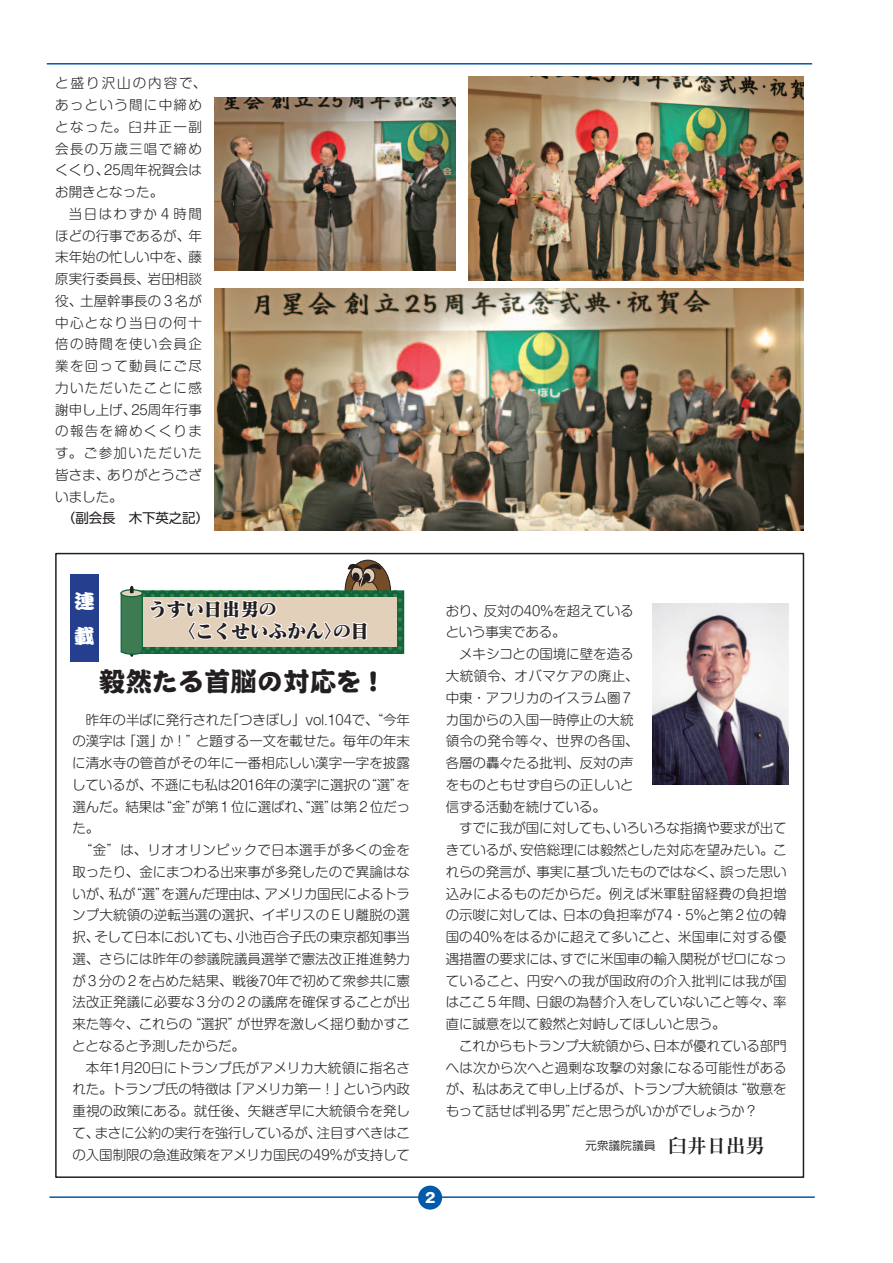
<style>
.page{position:relative;width:893px;height:1263px;background:#fff}
.page>*{position:absolute;margin:0;border:0;box-sizing:border-box;transform-origin:0 0}
.t1{font:27px "DF En Kai W10 90 pv RKSJ H";letter-spacing:-.025em;color:#231f20}
.t2{font:19.5px/35.1px "DF Kan Tei Ryu W11 90 pv RKSJ H";color:#fff;scale:1.05 1}
.t3{font:18.75px/22px "Matisse Pro EB";letter-spacing:-.015em;color:#231f20}
.t4{font:300 13.5px/21.8px "Shin M Go Pro";letter-spacing:-.005em;color:#231f20;text-align:justify}
.t5{font:300 13.5px/21.8px "Shin M Go Pro";letter-spacing:.095em;color:#231f20}
.t6{font:300 13.5px "Shin M Go Pro";letter-spacing:.015em;color:#231f20}
.t7{font:300 13.5px "Shin M Go Pro";letter-spacing:.025em;color:#231f20}
.t8{font:13.5px "Shin M Go Pro";letter-spacing:-.015em;color:#231f20}
.t9{font:800 13.5px "Gothic MB101 Pro";color:#fff}
.t10{font:12px "Seurat Pro M";letter-spacing:-.02em;color:#231f20}
.s1{font-size:16.8px}
.s2{font-family:"Ryumin Pro";font-weight:700;font-size:19.5px}
</style>
<div class="page">
<hr style="left:47px;top:63px;width:765px;height:2px;background:#015aaa">
<hr style="left:49px;top:1196px;width:766px;height:2px;background:#015aaa">
<div style="left:418px;top:1185px;width:24px;height:24px;background:#015aaa;border-radius:50%"></div>
<svg style="left:120px;top:562px;width:284px;height:95px"></svg>
<div style="left:70px;top:574px;width:29px;height:88px;background:#253f8e"></div>
<img style="left:215px;top:98px;width:240px;height:173px">
<img style="left:215px;top:288px;width:588px;height:242px">
<img style="left:468px;top:76px;width:335px;height:205px">
<img style="left:653px;top:604px;width:135px;height:181px">
<p class="t5" style="left:55px;top:71px;width:152px">と盛り沢山の内容で、あっという間に中締めとなった。臼井正一副会長の万歳三唱で締めくくり、25周年祝賀会はお開きとなった。</p>
<p class="t4" style="left:55px;top:201px;width:148px;text-indent:14px">当日はわずか４時間ほどの行事であるが、年末年始の忙しい中を、藤原実行委員長、岩田相談役、土屋幹事長の３名が中心となり当日の何十倍の時間を使い会員企業を回って動員にご尽力いただいたことに感謝申し上げ、25周年行事の報告を締めくくります。ご参加いただいた皆さま、ありがとうございました。</p>
<p class="t8" style="left:62px;top:507px;width:148px">（副会長　木下英之記）</p>
<h2 class="t2" style="left:74px;top:583px;width:20px">連載</h2>
<h3 class="t3" style="left:177px;top:597px;width:194px;text-indent:-28px">うすい日出男<span class="s1">の<br></span>〈こくせいふかん〉<span class="s1">の</span>目</h3>
<p class="t4" style="left:446px;top:598px;width:189px">おり、反対の40％を超えているという事実である。</p>
<p class="t4" style="left:446px;top:642px;width:194px;text-align:left;text-indent:14px">メキシコとの国境に壁を造る大統領令、オバマケアの廃止、中東・アフリカのイスラム圏７カ国からの入国一時停止の大統領令の発令等々、世界の各国、各層の轟々たる批判、反対の声をものともせず自らの正しいと信ずる活動を続けている。</p>
<p class="t4" style="left:446px;top:816px;width:343px;text-indent:14px">すでに我が国に対しても、いろいろな指摘や要求が出てきているが、安倍総理には毅然とした対応を望みたい。これらの発言が、事実に基づいたものではなく、誤った思い込みによるものだからだ。例えば米軍駐留経費の負担増の示唆に対しては、日本の負担率が74・5％と第２位の韓国の40％をはるかに超えて多いこと、米国車に対する優遇措置の要求には、すでに米国車の輸入関税がゼロになっていること、円安への我が国政府の介入批判には我が国はここ５年間、日銀の為替介入をしていないこと等々、率直に誠意を以て毅然と対峙してほしいと思う。</p>
<p class="t4" style="left:446px;top:1033px;width:342px;text-indent:13px">これからもトランプ大統領から、日本が優れている部門へは次から次へと過剰な攻撃の対象になる可能性があるが、私はあえて申し上げるが、トランプ大統領は“敬意をもって話せば判る男”だと思うがいかがでしょうか？</p>
<h1 class="t1" style="left:99px;top:668px;width:290px">毅然たる首脳の対応を！</h1>
<p class="t4" style="left:86px;top:707px;width:326px">昨年の半ばに発行された「つきぼし」vol.104で、“今年</p>
<p class="t4" style="left:72px;top:729px;width:339px">の漢字は「選」か！”と題する一文を載せた。毎年の年末</p>
<p class="t4" style="left:72px;top:750px;width:339px">に清水寺の管首がその年に一番相応しい漢字一字を披露</p>
<p class="t4" style="left:72px;top:772px;width:339px">しているが、不遜にも私は2016年の漢字に選択の“選”を</p>
<p class="t4" style="left:72px;top:794px;width:339px">選んだ。結果は“金”が第１位に選ばれ、“選”は第２位だっ</p>
<p class="t4" style="left:72px;top:816px;width:28px">た。</p>
<p class="t7" style="left:79px;top:839px;width:333px">“金”は、リオオリンピックで日本選手が多くの金を</p>
<p class="t4" style="left:72px;top:859px;width:339px">取ったり、金にまつわる出来事が多発したので異論はな</p>
<p class="t4" style="left:72px;top:881px;width:339px">いが、私が“選”を選んだ理由は、アメリカ国民によるトラ</p>
<p class="t4" style="left:72px;top:903px;width:339px">ンプ大統領の逆転当選の選択、イギリスのＥＵ離脱の選</p>
<p class="t4" style="left:72px;top:924px;width:339px">択、そして日本においても、小池百合子氏の東京都知事当</p>
<p class="t4" style="left:72px;top:946px;width:339px">選、さらには昨年の参議院議員選挙で憲法改正推進勢力</p>
<p class="t4" style="left:72px;top:968px;width:339px">が３分の２を占めた結果、戦後70年で初めて衆参共に憲</p>
<p class="t4" style="left:72px;top:990px;width:339px">法改正発議に必要な３分の２の議席を確保することが出</p>
<p class="t4" style="left:72px;top:1011px;width:339px">来た等々、これらの“選択”が世界を激しく揺り動かすこ</p>
<p class="t4" style="left:72px;top:1033px;width:174px">ととなると予測したからだ。</p>
<p class="t6" style="left:86px;top:1056px;width:326px">本年1月20日にトランプ氏がアメリカ大統領に指名さ</p>
<p class="t4" style="left:72px;top:1077px;width:339px">れた。トランプ氏の特徴は「アメリカ第一！」という内政</p>
<p class="t4" style="left:72px;top:1098px;width:339px">重視の政策にある。就任後、矢継ぎ早に大統領令を発し</p>
<p class="t4" style="left:72px;top:1120px;width:339px">て、まさに公約の実行を強行しているが、注目すべきはこ</p>
<p class="t4" style="left:72px;top:1142px;width:339px">の入国制限の急進政策をアメリカ国民の49％が支持して</p>
<p class="t10" style="left:585px;top:1138px;width:182px">元衆議院議員　<span class="s2">臼井日出男</span></p>
<p class="t9" style="left:425px;top:1186px;width:12px">2</p>
</div>
